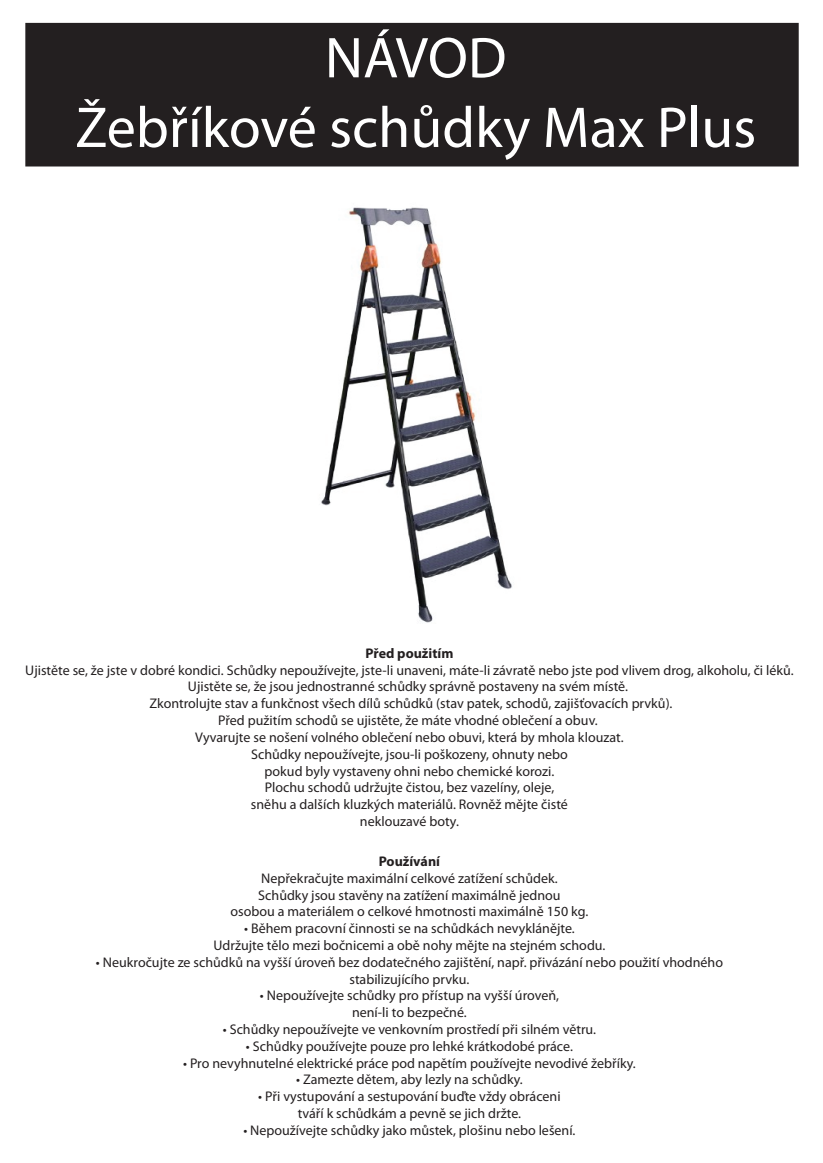
<style>
.page{position:relative;width:823px;height:1163px;background:#fff}
.page>*{position:absolute;margin:0;border:0;box-sizing:border-box;transform-origin:0 0}
.t1{font:58px/69.6px "Myriad Pro";color:#fff;text-align:center}
.t2{font:14px/16.8px "Myriad Pro";color:#231f20;text-align:center}
.t3{font:700 14px "Myriad Pro";color:#231f20}
</style>
<div class="page">
<div style="left:25px;top:23px;width:773px;height:143px;background:#231f20"></div>
<img style="left:321px;top:207px;width:191px;height:416px">
<h1 class="t1" style="left:75px;top:22px;width:682px">NÁVOD<br>Žebříkové schůdky Max Plus</h1>
<p class="t3" style="left:365px;top:644px;width:89px">Před použitím</p>
<p class="t2" style="left:25px;top:661px;width:769px">Ujistěte se, že jste v dobré kondici. Schůdky nepoužívejte, jste-li unaveni, máte-li závratě nebo jste pod vlivem drog, alkoholu, či léků.<br>Ujistěte se, že jsou jednostranné schůdky správně postaveny na svém místě.<br>Zkontrolujte stav a funkčnost všech dílů schůdků (stav patek, schodů, zajišťovacích prvků).<br>Před pužitím schodů se ujistěte, že máte vhodné oblečení a obuv.<br>Vyvarujte se nošení volného oblečení nebo obuvi, která by mhola klouzat.<br>Schůdky nepoužívejte, jsou-li poškozeny, ohnuty nebo<br>pokud byly vystaveny ohni nebo chemické korozi.<br>Plochu schodů udržujte čistou, bez vazelíny, oleje,<br>sněhu a dalších kluzkých materiálů. Rovněž mějte čisté<br>neklouzavé boty.</p>
<p class="t3" style="left:378px;top:851px;width:63px">Používání</p>
<p class="t2" style="left:230px;top:869px;width:359px">Nepřekračujte maximální celkové zatížení schůdek.<br>Schůdky jsou stavěny na zatížení maximálně jednou<br>osobou a materiálem o celkové hmotnosti maximálně 150 kg.</p>
<p class="t2" style="left:213px;top:919px;width:393px">• Během pracovní činnosti se na schůdkách nevyklánějte.<br>Udržujte tělo mezi bočnicemi a obě nohy mějte na stejném schodu.</p>
<p class="t2" style="left:96px;top:953px;width:628px">• Neukročujte ze schůdků na vyšší úroveň bez dodatečného zajištění, např. přivázání nebo použití vhodného stabilizujícího prvku.</p>
<p class="t2" style="left:260px;top:986px;width:300px">• Nepoužívejte schůdky pro přístup na vyšší úroveň, není-li to bezpečné.</p>
<p class="t2" style="left:223px;top:1020px;width:374px">• Schůdky nepoužívejte ve venkovním prostředí při silném větru.</p>
<p class="t2" style="left:246px;top:1037px;width:328px">• Schůdky používejte pouze pro lehké krátkodobé práce.</p>
<p class="t2" style="left:183px;top:1054px;width:454px">• Pro nevyhnutelné elektrické práce pod napětím používejte nevodivé žebříky.</p>
<p class="t2" style="left:296px;top:1070px;width:228px">• Zamezte dětem, aby lezly na schůdky.</p>
<p class="t2" style="left:258px;top:1087px;width:303px">• Při vystupování a sestupování buďte vždy obráceni tváří k schůdkám a pevně se jich držte.</p>
<p class="t2" style="left:243px;top:1121px;width:333px">• Nepoužívejte schůdky jako můstek, plošinu nebo lešení.</p>
</div>
